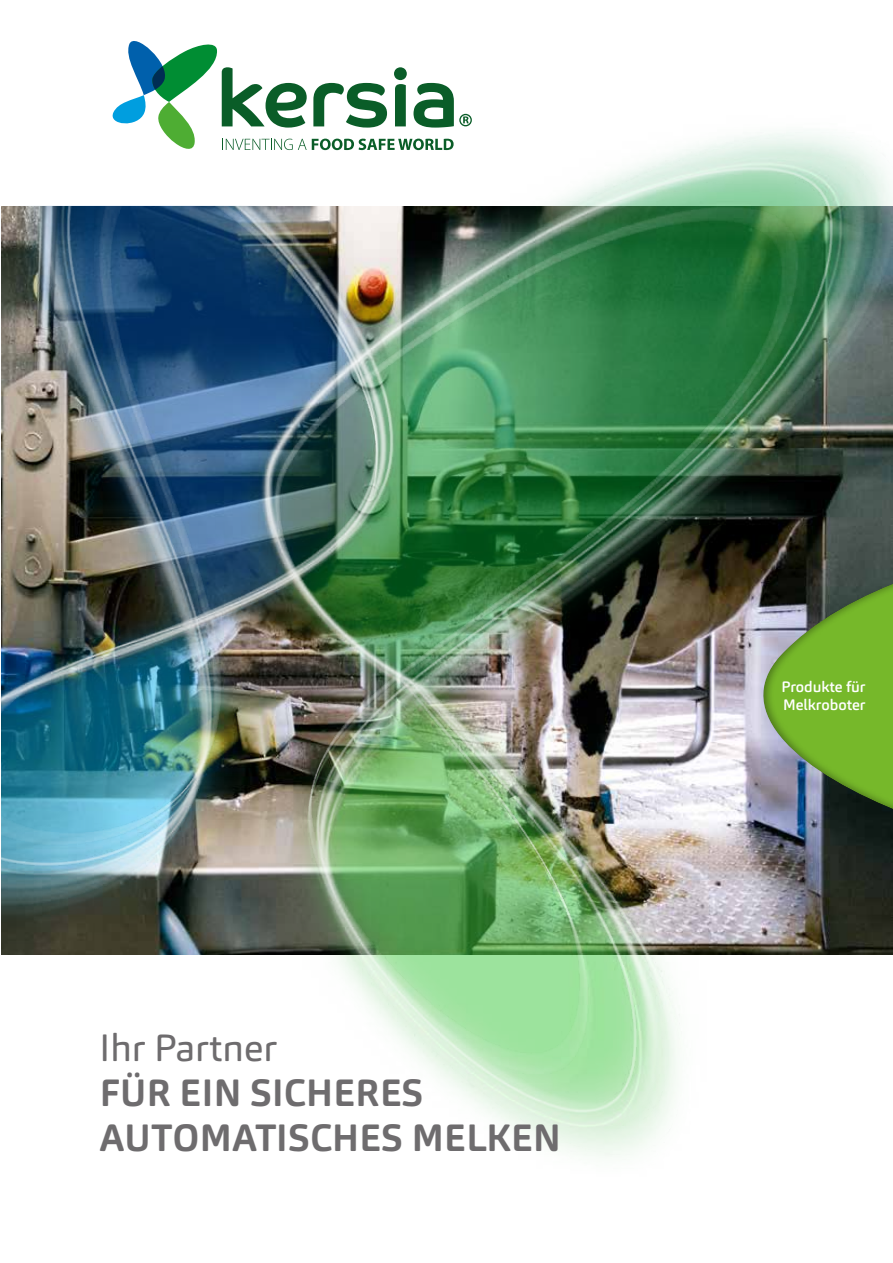
<style>
.page{position:relative;width:893px;height:1263px;background:#fff}
.page>*{position:absolute;margin:0;border:0;box-sizing:border-box;transform-origin:0 0}
.t1{font:700 37.5px/45px "Carnas";letter-spacing:.01em;color:#6e6c6e}
.t2{font:37.5px "Carnas";color:#6e6c6e}
.t3{font:500 15px/18px "Carnas";color:#fff}
</style>
<div class="page">
<img style="left:1px;top:132px;width:892px;height:1024px">
<svg style="left:107px;top:41px;width:365px;height:121px"></svg>
<div style="left:761px;top:570px;width:132px;height:246px;background:#000;opacity:.35"></div>
<p class="t2" style="left:100px;top:1024px;width:179px">Ihr Partner</p>
<p class="t1" style="left:100px;top:1070px;width:463px">FÜR EIN SICHERES<br>AUTOMATISCHES MELKEN</p>
<p class="t3" style="left:781px;top:678px;width:86px">Produkte für<br>Melkroboter</p>
</div>
